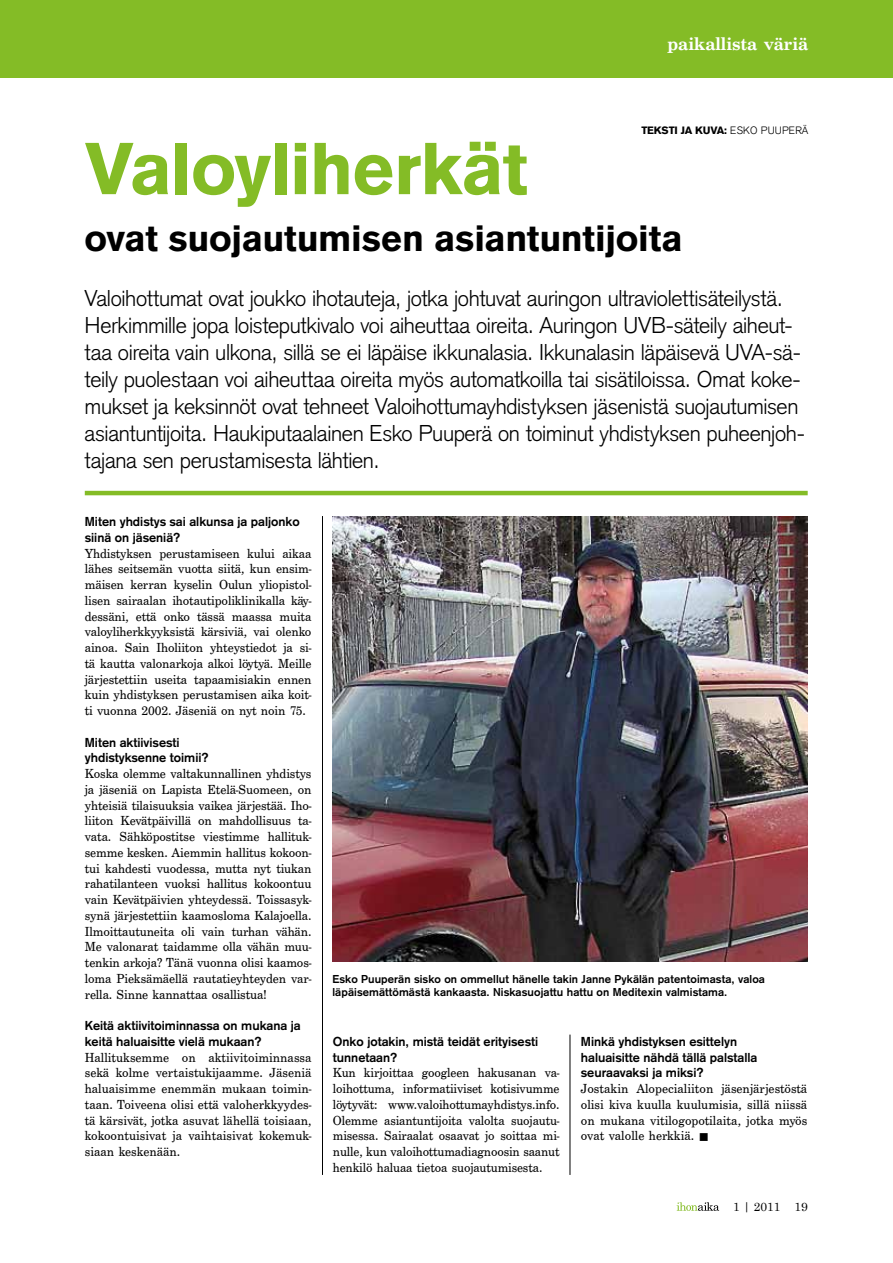
<style>
.page{position:relative;width:893px;height:1263px;background:#fff}
.page>*{position:absolute;margin:0;border:0;box-sizing:border-box;transform-origin:0 0}
.t1{font:900 72px "Akzidenz Grotesk";letter-spacing:-.02em;color:#84bc26}
.t2{font:900 36px "Akzidenz Grotesk";letter-spacing:-.01em;color:#000}
.t3{font:300 22.5px/27px "Akzidenz Grotesk";letter-spacing:-.015em;color:#000}
.t4{font:700 18.75px "Century Sch T";color:#fff}
.t5{font:13.5px/15.8px "Century Sch T";letter-spacing:-.01em;color:#000;text-align:justify}
.t6{font:700 12.75px/15.8px "Akzidenz Grotesk";color:#000}
.t7{font:12px "Century Schoolbook";color:#000}
.t8{font:700 11.25px/13.5px "Akzidenz Grotesk";letter-spacing:.01em;color:#000}
.t9{font:900 10.5px "Akzidenz Grotesk";letter-spacing:-.01em;color:#000}
.s1{font-weight:300}
</style>
<div class="page">
<svg style="left:677px;top:1202px;width:42px;height:9px"></svg>
<img style="left:332px;top:516px;width:475px;height:445px">
<div style="left:0;top:0;width:893px;height:78px;background:#84bc26"></div>
<hr style="left:85px;top:491px;width:723px;height:4px;background:#84bc26">
<hr style="left:570px;top:1034px;width:1px;height:141px;background:#000">
<hr style="left:322px;top:516px;width:1px;height:659px;background:#000">
<h3 class="t4" style="left:667px;top:33px;width:142px">paikallista väriä</h3>
<p class="t9" style="left:641px;top:124px;width:169px">Teksti ja kuva: <span class="s1">Esko Puupe rä</span></p>
<h1 class="t1" style="left:85px;top:125px;width:445px">Valoyliherkät</h1>
<h2 class="t2" style="left:85px;top:217px;width:600px">ovat suojautumisen asiantuntijoita</h2>
<p class="t3" style="left:85px;top:284px;width:722px">Valoihottumat ovat joukko ihotauteja, jotka johtuvat auringon ultraviolettisäteilystä.<br>Herkimmille jopa loisteputkivalo voi aiheuttaa oireita. Auringon UVB-säteily aiheut&shy;taa oireita vain ulkona, sillä se ei läpäise ikkunalasia. Ikkunalasin läpäisevä UVA-sä&shy;teily puolestaan voi aiheuttaa oireita myös automatkoilla tai sisätiloissa. Omat koke&shy;mukset ja keksinnöt ovat tehneet Valoihottumayhdistyksen jäsenistä suojautumisen asiantuntijoita. Haukiputaalainen Esko Puuperä on toiminut yhdistyksen puheenjoh&shy;tajana sen perustamisesta lähtien.</p>
<p class="t6" style="left:85px;top:514px;width:217px">Miten yhdistys sai alkunsa ja paljonko siinä on jäseniä?</p>
<p class="t5" style="left:85px;top:545px;width:228px">Yhdistyksen perustamiseen kului aikaa lähes seitsemän vuotta siitä, kun ensim&shy;mäisen kerran kyselin Oulun yliopistol&shy;lisen sairaalan ihotautipoliklinikalla käy&shy;dessäni, että onko tässä maassa muita valoyliherkkyyksistä kärsiviä, vai olenko ainoa. Sain Iholiiton yhteystiedot ja si&shy;tä kautta valonarkoja alkoi löytyä. Meille järjestettiin useita tapaamisiakin ennen kuin yhdistyksen perustamisen aika koit&shy;ti vuonna 2002. Jäseniä on nyt noin 75.</p>
<p class="t6" style="left:85px;top:734px;width:126px">Miten aktiivisesti yhdistyksenne toimii?</p>
<p class="t5" style="left:85px;top:766px;width:228px">Koska olemme valtakunnallinen yhdistys ja jäseniä on Lapista Etelä-Suomeen, on yhteisiä tilaisuuksia vaikea järjestää. Iho&shy;liiton Kevätpäivillä on mahdollisuus ta&shy;vata. Sähköpostitse viestimme hallituk&shy;semme kesken. Aiemmin hallitus kokoon&shy;tui kahdesti vuodessa, mutta nyt tiukan rahatilanteen vuoksi hallitus kokoontuu vain Kevätpäivien yhteydessä. Toissasyk&shy;synä järjestettiin kaamosloma Kalajoella.<br>Ilmoittautuneita oli vain turhan vähän.<br>Me valonarat taidamme olla vähän muu&shy;tenkin arkoja? Tänä vuonna olisi kaamos&shy;loma Pieksämäellä rautatieyhteyden var&shy;rella. Sinne kannattaa osallistua!</p>
<p class="t6" style="left:85px;top:1018px;width:217px">Keitä aktiivitoiminnassa on mukana ja keitä haluaisitte vielä mukaan?</p>
<p class="t5" style="left:85px;top:1049px;width:228px">Hallituksemme on aktiivitoiminnassa sekä kolme vertaistukijaamme. Jäseniä haluaisimme enemmän mukaan toimin&shy;taan. Toiveena olisi että valoherkkyydes&shy;tä kärsivät, jotka asuvat lähellä toisiaan, kokoontuisivat ja vaihtaisivat kokemuk&shy;siaan keskenään.</p>
<p class="t8" style="left:332px;top:972px;width:434px">Esko Puuperän sisko on ommellut hänelle takin Janne Pykälän patentoimasta, valoa läpäisemättömästä kankaasta. Niskasuojattu hattu on Meditexin valmistama.</p>
<p class="t6" style="left:333px;top:1033px;width:207px">Onko jotakin, mistä teidät erityisesti tunnetaan?</p>
<p class="t5" style="left:333px;top:1065px;width:228px">Kun kirjoittaa googleen hakusanan va&shy;loihottuma, informatiiviset kotisivumme löytyvät: www.valoihottumayhdistys.info.<br>Olemme asiantuntijoita valolta suojautu&shy;misessa. Sairaalat osaavat jo soittaa mi&shy;nulle, kun valoihottumadiagnoosin saanut henkilö haluaa tietoa suojautumisesta.</p>
<p class="t6" style="left:581px;top:1033px;width:178px">Minkä yhdistyksen esittelyn haluaisitte nähdä tällä palstalla seuraavaksi ja miksi?</p>
<p class="t5" style="left:581px;top:1081px;width:228px">Jostakin Alopecialiiton jäsenjärjestöstä olisi kiva kuulla kuulumisia, sillä niissä on mukana vitilogopotilaita, jotka myös ovat valolle herkkiä. ■</p>
<p class="t7" style="left:733px;top:1196px;width:76px">1 | 2011 19</p>
</div>
